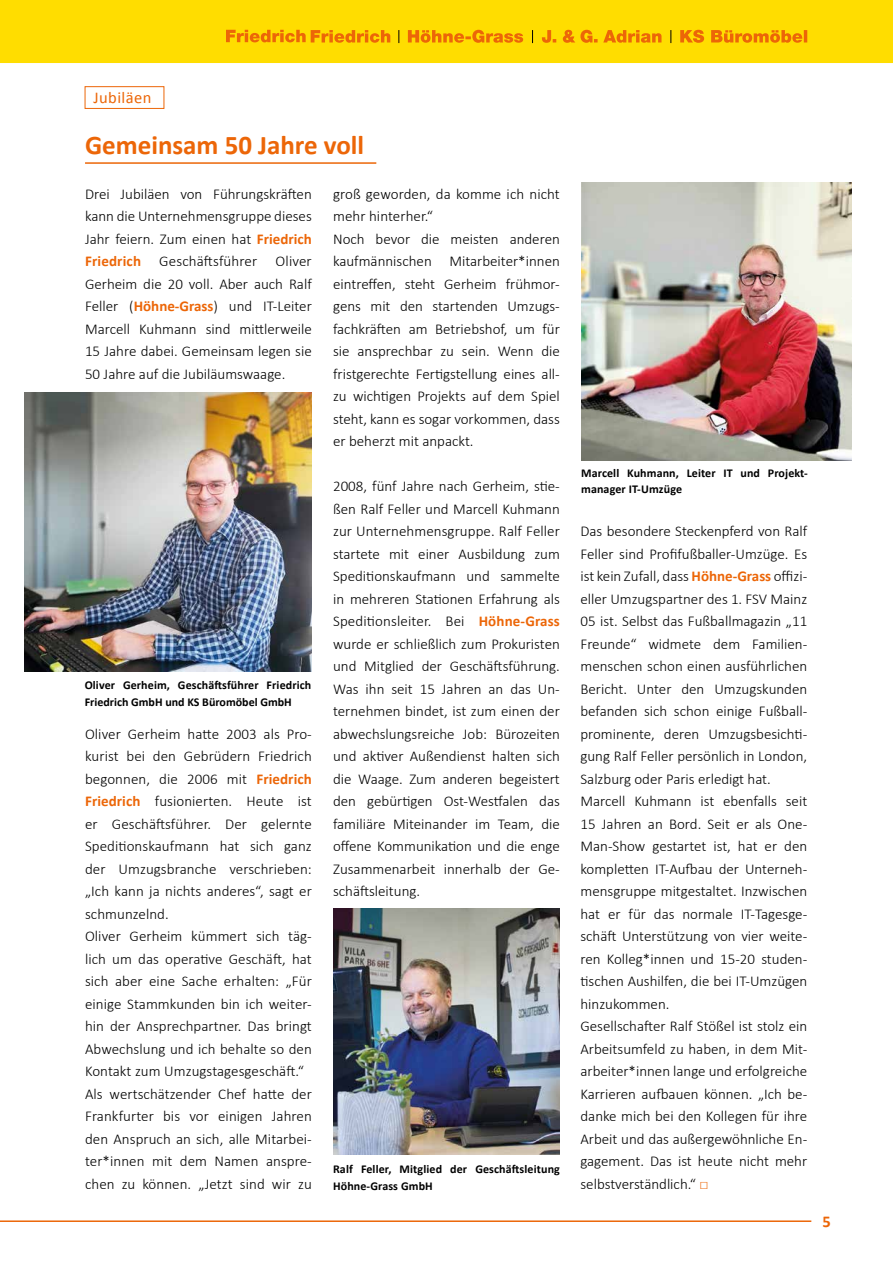
<style>
.page{position:relative;width:893px;height:1263px;background:#fff}
.page>*{position:absolute;margin:0;border:0;box-sizing:border-box;transform-origin:0 0}
.t1{font:700 27px "Calibri";color:#ec6608}
.t2{font:16.5px "Calibri";letter-spacing:.025em;color:#ec6608}
.t3{font:700 16.5px "Calibri";color:#ec6608}
.t4{font:300 15px/22.5px "Calibri";color:#000}
.t5{font:700 12px/16.5px "Calibri";letter-spacing:.01em;color:#000}
.s1{font-weight:700;color:#ec6608}
.s2{color:#ec6608}
</style>
<div class="page">
<div style="left:85px;top:86px;width:79px;height:23px;border:1px solid #ec6608"></div>
<hr style="left:85px;top:162px;width:291px;height:2px;background:#ec6608">
<img style="left:581px;top:183px;width:270px;height:277px">
<img style="left:25px;top:392px;width:286px;height:279px">
<img style="left:333px;top:908px;width:227px;height:247px">
<hr style="left:0;top:1220px;width:811px;height:2px;background:#ec6608">
<div style="left:0;top:0;width:893px;height:64px;background:#fd0"></div>
<svg style="left:542px;top:30px;width:119px;height:13px"></svg>
<svg style="left:226px;top:30px;width:164px;height:13px"></svg>
<svg style="left:408px;top:30px;width:115px;height:13px"></svg>
<svg style="left:532px;top:30px;width:1px;height:13px"></svg>
<svg style="left:671px;top:30px;width:1px;height:13px"></svg>
<svg style="left:399px;top:30px;width:1px;height:13px"></svg>
<svg style="left:680px;top:30px;width:127px;height:13px"></svg>
<hr style="left:0;top:63px;width:893px;height:2px;background:#fff">
<p class="t2" style="left:94px;top:86px;width:59px">Jubiläen</p>
<h1 class="t1" style="left:85px;top:126px;width:281px">Gemeinsam 50 Jahre voll</h1>
<p class="t4" style="left:333px;top:182px;width:228px">groß geworden, da komme ich nicht mehr hinterher.“<br>Noch bevor die meisten anderen kaufmännischen Mitarbeiter*innen eintreffen, steht Gerheim frühmor&shy;gens mit den startenden Umzugs&shy;fachkräften am Betriebshof, um für sie ansprechbar zu sein. Wenn die fristgerechte Fertigstellung eines all&shy;zu wichtigen Projekts auf dem Spiel steht, kann es sogar vorkommen, dass er beherzt mit anpackt.</p>
<p class="t4" style="left:333px;top:475px;width:228px;text-align:justify">2008, fünf Jahre nach Gerheim, stie&shy;ßen Ralf Feller und Marcell Kuhmann zur Unternehmensgruppe. Ralf Feller startete mit einer Ausbildung zum Speditionskaufmann und sammelte in mehreren Stationen Erfahrung als Speditionsleiter. Bei <span class="s1">Höhne-Grass </span>wurde er schließlich zum Prokuristen und Mitglied der Geschäftsführung.<br>Was ihn seit 15 Jahren an das Un&shy;ternehmen bindet, ist zum einen der abwechslungsreiche Job: Bürozeiten und aktiver Außendienst halten sich die Waage. Zum anderen begeistert den gebürtigen Ost-Westfalen das familiäre Miteinander im Team, die offene Kommunikation und die enge Zusammenarbeit innerhalb der Ge&shy;schäftsleitung.</p>
<p class="t4" style="left:85px;top:182px;width:228px;text-align:justify">Drei Jubiläen von Führungskräften kann die Unternehmensgruppe dieses Jahr feiern. Zum einen hat <span class="s1">Friedrich Friedrich</span> Geschäftsführer Oliver Gerheim die 20 voll. Aber auch Ralf Feller (<span class="s1">Höhne-Grass</span>) und IT-Leiter Marcell Kuhmann sind mittlerweile 15 Jahre dabei. Gemeinsam legen sie 50 Jahre auf die Jubiläumswaage.</p>
<p class="t5" style="left:85px;top:676px;width:228px">Oliver Gerheim, Geschäftsführer Friedrich<br>Friedrich GmbH und KS Büromöbel GmbH</p>
<p class="t4" style="left:85px;top:722px;width:228px">Oliver Gerheim hatte 2003 als Pro&shy;kurist bei den Gebrüdern Friedrich begonnen, die 2006 mit <span class="s1">Friedrich Friedrich</span> fusionierten. Heute ist er Geschäftsführer. Der gelernte Speditionskaufmann hat sich ganz der Umzugsbranche verschrieben: „Ich kann ja nichts anderes“, sagt er schmunzelnd.<br>Oliver Gerheim kümmert sich täg&shy;lich um das operative Geschäft, hat sich aber eine Sache erhalten: „Für einige Stammkunden bin ich weiter&shy;hin der Ansprechpartner. Das bringt Abwechslung und ich behalte so den Kontakt zum Umzugstagesgeschäft.“ Als wertschätzender Chef hatte der Frankfurter bis vor einigen Jahren den Anspruch an sich, alle Mitarbei&shy;ter*innen mit dem Namen anspre&shy;chen zu können. „Jetzt sind wir zu</p>
<p class="t5" style="left:333px;top:1161px;width:228px">Ralf Feller, Mitglied der Geschäftsleitung<br>Höhne-Grass GmbH</p>
<p class="t5" style="left:581px;top:464px;width:228px">Marcell Kuhmann, Leiter IT und Projekt&shy;manager IT-Umzüge</p>
<p class="t4" style="left:580px;top:520px;width:228px">Das besondere Steckenpferd von Ralf Feller sind Profifußballer-Umzüge. Es ist kein Zufall, dass <span class="s1">Höhne-Grass</span> offizi&shy;eller Umzugspartner des 1. FSV Mainz 05 ist. Selbst das Fußballmagazin „11<br>Freunde“ widmete dem Familien&shy;menschen schon einen ausführlichen Bericht. Unter den Umzugskunden befanden sich schon einige Fußball&shy;prominente, deren Umzugsbesichti&shy;gung Ralf Feller persönlich in London, Salzburg oder Paris erledigt hat.<br>Marcell Kuhmann ist ebenfalls seit 15 Jahren an Bord. Seit er als One-Man-Show gestartet ist, hat er den kompletten IT-Aufbau der Unterneh&shy;mensgruppe mitgestaltet. Inzwischen hat er für das normale IT-Tagesge&shy;schäft Unterstützung von vier weite&shy;ren Kolleg*innen und 15-20 studen&shy;tischen Aushilfen, die bei IT-Umzügen hinzukommen.<br>Gesellschafter Ralf Stößel ist stolz ein Arbeitsumfeld zu haben, in dem Mit&shy;arbeiter*innen lange und erfolgreiche Karrieren aufbauen können. „Ich be&shy;danke mich bei den Kollegen für ihre Arbeit und das außergewöhnliche En&shy;gagement. Das ist heute nicht mehr selbstverständlich.“ <span class="s2">□</span></p>
<p class="t3" style="left:822px;top:1209px;width:10px">5</p>
</div>
